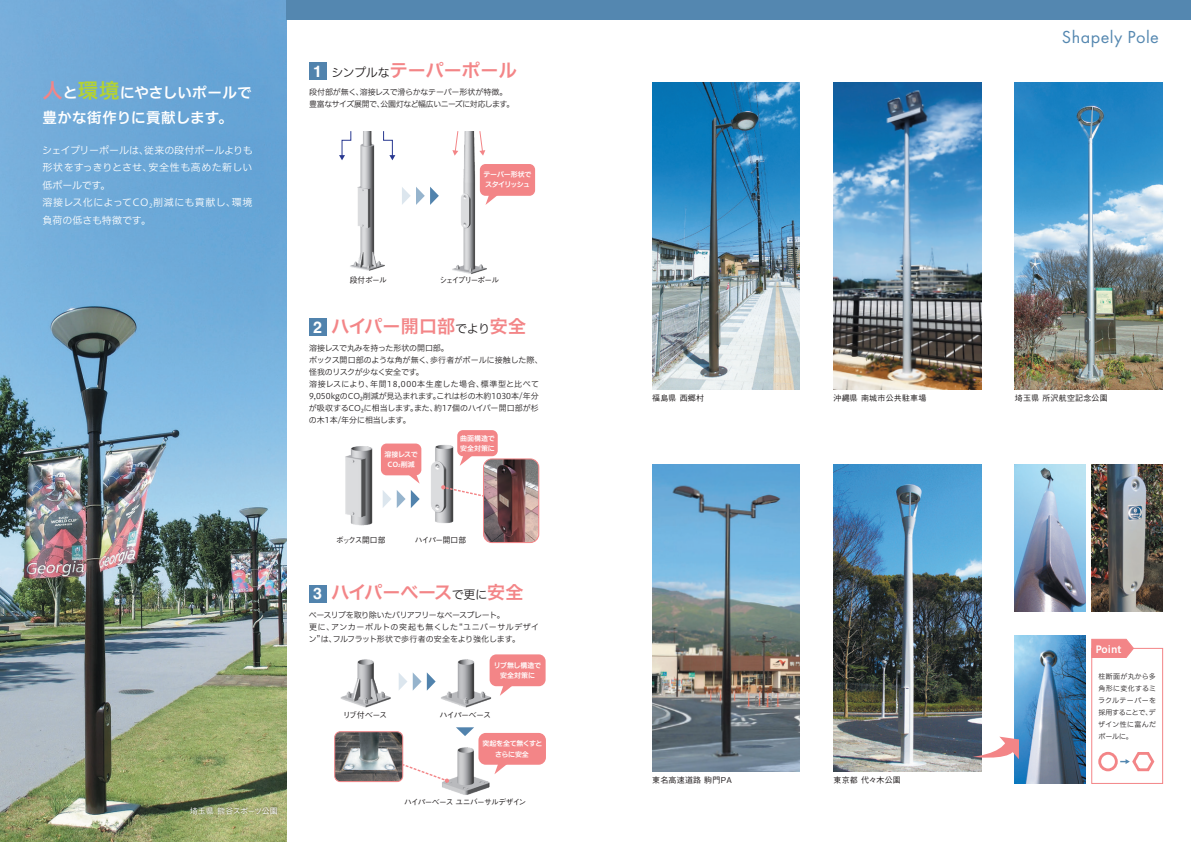
<style>
.page{position:relative;width:1191px;height:842px;background:#fff}
.page>*{position:absolute;margin:0;border:0;box-sizing:border-box;transform-origin:0 0}
.t1{font:18.1px "Futura PT";letter-spacing:.025em;color:#5487b0}
.t2{font:18px "Hiragino UD Sans F Std W6";letter-spacing:.005em;color:#f38587}
.t3{font:18px "Hiragino UD Sans F Std W6";letter-spacing:-.025em;color:#f38587}
.t4{font:700 16px "Helvetica";color:#fff}
.t5{font:14.5px/25px "Hiragino UD Sans F Std W6";letter-spacing:.005em;color:#fff}
.t6{font:10px/17.5px "Hiragino UD Sans F Std W3";color:#fff}
.t7{font:10px "Hiragino UD Sans F Std W6";color:#fff}
.t8{font:8px/12px "Hiragino UD Sans F Std N W3";letter-spacing:-.015em;color:#231f20}
.t9{font:8px/12px "Hiragino UD Sans F Std N W3";letter-spacing:-.04em;color:#231f20}
.t10{font:500 8px "Gothic BBB Pro";letter-spacing:.025em;color:#231f20}
.t11{font:500 8px "Gothic BBB Pro";letter-spacing:-.075em;color:#231f20;scale:.96 1}
.t12{font:500 8px "Gothic BBB Pro";letter-spacing:-.03em;color:#231f20}
.t13{font:500 8px "Gothic BBB Pro";letter-spacing:-.055em;color:#fff}
.t14{font:500 8px "Gothic BBB Pro";letter-spacing:-.165em;color:#231f20;scale:.96 1}
.t15{font:500 8px "Gothic BBB Pro";letter-spacing:-.1em;color:#231f20;scale:.96 1}
.t16{font:500 8px "Gothic BBB Pro";letter-spacing:-.085em;color:#231f20}
.t17{font:500 8px "Gothic BBB Pro";letter-spacing:-.065em;color:#231f20;scale:.96 1}
.t18{font:500 8px "Gothic BBB Pro";letter-spacing:-.03em;color:#231f20;scale:.96 1}
.t19{font:7px/12px "Hiragino UD Sans F Std N W3";letter-spacing:.035em;color:#231f20;text-align:justify}
.t20{font:7px/10px "Hiragino UD Sans F Std W6";letter-spacing:-.035em;color:#fff;text-align:center}
.t21{font:7px/10px "Hiragino UD Sans F Std W6";letter-spacing:-.015em;color:#fff;text-align:center}
.t22{font:7px/10px "Hiragino UD Sans F Std W6";letter-spacing:-.005em;color:#fff}
.s1{font-size:20.3px;color:#f38587}
.s2{font-size:20.3px;color:#b3d234}
.s3{font-family:"Helvetica";font-weight:700;font-size:16px;color:#fff}
.s4{font-family:"Hiragino UD Sans F Std N W3";font-size:12px;color:#231f20}
.s5{font-family:"Koz Go Pr 6 N"}
.s6{font-size:4.1px}
</style>
<div class="page">
<img style="left:0;top:0;width:286px;height:842px">
<img style="left:431px;top:445px;width:28px;height:78px">
<div style="left:286px;top:0;width:905px;height:20px;background:#5487b0"></div>
<img style="left:340px;top:659px;width:51px;height:49px">
<img style="left:441px;top:659px;width:52px;height:49px">
<img style="left:442px;top:747px;width:48px;height:48px">
<img style="left:336px;top:733px;width:65px;height:49px">
<div style="left:334px;top:731px;width:69px;height:51px;border:1px solid #f38587;border-radius:6px"></div>
<img style="left:483px;top:460px;width:56px;height:83px">
<div style="left:483px;top:458px;width:56px;height:85px;border:1px solid #f38587;border-radius:9px"></div>
<img style="left:652px;top:82px;width:148px;height:307px">
<img style="left:833px;top:82px;width:148px;height:307px">
<img style="left:1015px;top:82px;width:147px;height:307px">
<img style="left:652px;top:464px;width:148px;height:308px">
<img style="left:833px;top:464px;width:148px;height:308px">
<img style="left:1015px;top:464px;width:70px;height:148px">
<img style="left:1015px;top:636px;width:70px;height:147px">
<img style="left:1091px;top:464px;width:71px;height:148px">
<div style="left:309px;top:62px;width:17px;height:17px;background:#5183ad"></div>
<div style="left:309px;top:319px;width:17px;height:17px;background:#5183ad"></div>
<div style="left:309px;top:585px;width:17px;height:17px;background:#5183ad"></div>
<img style="left:350px;top:131px;width:137px;height:143px">
<svg style="left:339px;top:131px;width:13px;height:29px"></svg>
<svg style="left:382px;top:131px;width:13px;height:29px"></svg>
<svg style="left:452px;top:131px;width:7px;height:25px"></svg>
<svg style="left:479px;top:131px;width:6px;height:25px"></svg>
<div style="left:1098px;top:752px;width:19px;height:19px;border:3px solid #f38587;border-radius:50%"></div>
<svg style="left:402px;top:187px;width:37px;height:18px"></svg>
<svg style="left:383px;top:490px;width:8px;height:18px"></svg>
<svg style="left:397px;top:490px;width:8px;height:18px"></svg>
<svg style="left:411px;top:490px;width:8px;height:18px"></svg>
<svg style="left:399px;top:673px;width:8px;height:17px"></svg>
<svg style="left:413px;top:673px;width:8px;height:17px"></svg>
<svg style="left:427px;top:672px;width:8px;height:19px"></svg>
<svg style="left:456px;top:727px;width:18px;height:9px"></svg>
<div style="left:1091px;top:648px;width:72px;height:136px;border:1px solid #f38587"></div>
<svg style="left:1091px;top:638px;width:43px;height:20px"></svg>
<svg style="left:1120px;top:752px;width:35px;height:20px"></svg>
<svg style="left:441px;top:485px;width:42px;height:12px"></svg>
<svg style="left:401px;top:763px;width:48px;height:20px"></svg>
<div style="left:480px;top:164px;width:55px;height:32px;background:#f38587;border-radius:6px"></div>
<svg style="left:485px;top:195px;width:14px;height:10px"></svg>
<div style="left:457px;top:430px;width:41px;height:26px;background:#f38587;border-radius:6px"></div>
<svg style="left:460px;top:455px;width:13px;height:11px"></svg>
<div style="left:489px;top:654px;width:56px;height:32px;background:#f38587;border-radius:7px"></div>
<svg style="left:500px;top:686px;width:13px;height:10px"></svg>
<div style="left:478px;top:733px;width:68px;height:32px;background:#f38587;border-radius:7px"></div>
<svg style="left:494px;top:764px;width:14px;height:10px"></svg>
<div style="left:381px;top:443px;width:40px;height:32px;background:#f38587;border-radius:6px"></div>
<svg style="left:406px;top:474px;width:13px;height:9px"></svg>
<img style="left:187px;top:804px;width:94px;height:14px">
<img style="left:345px;top:446px;width:28px;height:80px">
<svg style="left:972px;top:737px;width:47px;height:24px"></svg>
<h3 class="t5" style="left:43px;top:80px;width:210px"><span class="s1">人</span>と<span class="s2">環境</span>にやさしいポールで豊かな街作りに貢献します。</h3>
<p class="t6" style="left:42px;top:141px;width:212px">シェイプリーポールは、従来の段付ポールよりも形状をすっきりとさせ、安全性も高めた新しい低ポールです。<br>溶接レス化によってCO<sub>2</sub>削減にも貢献し、環境負荷の低さも特徴です。</p>
<p class="t13" style="left:190px;top:804px;width:90px">埼玉県 熊谷スポーツ公園</p>
<h2 class="t2" style="left:313px;top:56px;width:205px"><span class="s3">1</span> <span class="s4">シンプルな</span>テーパーポール</h2>
<p class="t9" style="left:309px;top:85px;width:207px">段付部が無く、溶接レスで滑らかなテーパー形状が特徴。豊富なサイズ展開で、公園灯など幅広いニーズに対応します。</p>
<p class="t20" style="left:483px;top:169px;width:50px;text-align:left">テーパー形状でスタイリッシュ</p>
<p class="t18" style="left:350px;top:274px;width:40px">段付ポール</p>
<p class="t14" style="left:439px;top:274px;width:64px">シェイプリーポール</p>
<h3 class="t4" style="left:313px;top:318px;width:10px">2</h3>
<h2 class="t2" style="left:331px;top:312px;width:196px">ハイパー開口部<span class="s4">でより</span>安全</h2>
<p class="t8" style="left:309px;top:342px;width:235px">溶接レスで丸みを持った形状の開口部。<br>ボックス開口部のような角が無く、歩行者がポールに接触した際、怪我のリスクが少なく安全です。<br>溶接レスにより、年間18,000本生産した場合、標準型と比べて<br>9,050kgのCO<span class="s5">₂</span>削減が見込まれます。これは杉の木約1030本/年分が吸収するCO<span class="s5">₂</span>に相当します。また、約17個のハイパー開口部が杉の木1本/年分に相当します。</p>
<p class="t20" style="left:384px;top:449px;width:35px">溶接レスで<br>CO<span class="s6">2</span>削減</p>
<p class="t22" style="left:460px;top:433px;width:36px">曲面構造で安全対策に</p>
<p class="t15" style="left:336px;top:533px;width:53px">ボックス開口部</p>
<p class="t17" style="left:415px;top:533px;width:55px">ハイパー開口部</p>
<h3 class="t4" style="left:313px;top:584px;width:10px">3</h3>
<h2 class="t3" style="left:331px;top:579px;width:193px">ハイパーベース<span class="s4">で更に</span>安全</h2>
<p class="t8" style="left:309px;top:608px;width:232px">ベースリブを取り除いたバリアフリーなベースプレート。<br>更に、アンカーボルトの突起も無くした“ユニバーサルデザイン”は、フルフラット形状で歩行者の安全をより強化します。</p>
<p class="t21" style="left:494px;top:660px;width:49px">リブ無し構造で安全対策に</p>
<p class="t12" style="left:343px;top:708px;width:46px">リブ付ベース</p>
<p class="t16" style="left:439px;top:708px;width:53px">ハイパーベース</p>
<p class="t20" style="left:482px;top:738px;width:61px">突起を全て無くすとさらに安全</p>
<p class="t11" style="left:404px;top:796px;width:129px">ハイパーベース ユニバーサルデザイン</p>
<h1 class="t1" style="left:1062px;top:26px;width:98px">Shapely Pole</h1>
<p class="t12" style="left:652px;top:392px;width:53px">福島県 西郷村</p>
<p class="t10" style="left:833px;top:392px;width:94px">沖縄県 南城市公共駐車場</p>
<p class="t10" style="left:1015px;top:392px;width:94px">埼玉県 所沢航空記念公園</p>
<p class="t7" style="left:1095px;top:641px;width:27px">Point</p>
<p class="t19" style="left:1098px;top:670px;width:60px">柱断面が丸から多角形に変化するミラクルテーパーを採用することで、デザイン性に富んだポールに。</p>
<p class="t10" style="left:652px;top:774px;width:81px">東名高速道路 駒門PA</p>
<p class="t10" style="left:833px;top:774px;width:69px">東京都 代々木公園</p>
</div>
